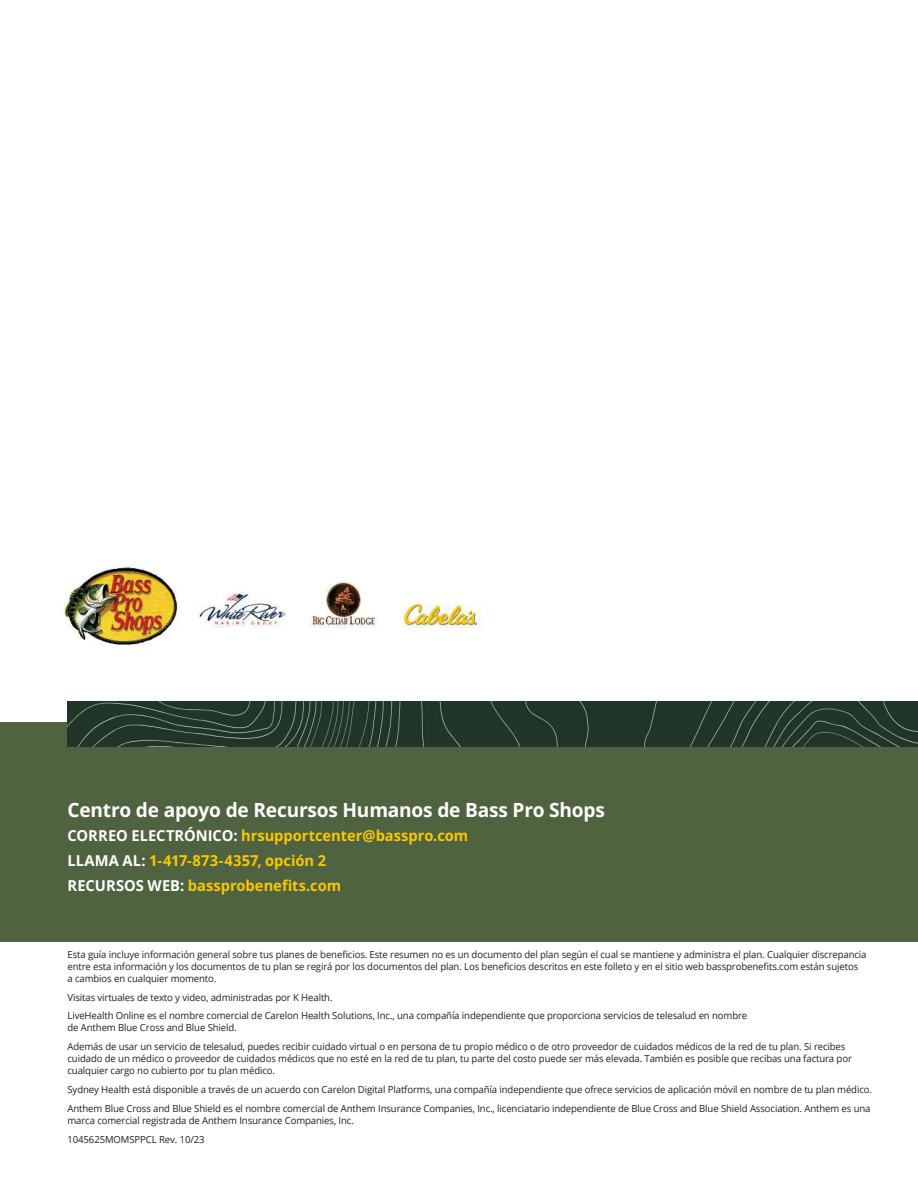
<style>
.page{position:relative;width:918px;height:1188px;background:#fff}
.page>*{position:absolute;margin:0;border:0;box-sizing:border-box;transform-origin:0 0}
.t1{font:700 19.5px "Open Sans";letter-spacing:-.01em;color:#fff}
.t2{font:700 15px/24.8px "Open Sans";color:#f9c704}
.t3{font:9.75px/12px "Open Sans";letter-spacing:-.01em;color:#221f1f}
.s1{color:#fff}
</style>
<div class="page">
<div style="left:0;top:722px;width:918px;height:220px;background:#506340"></div>
<img style="left:63px;top:567px;width:419px;height:84px">
<img style="left:68px;top:701px;width:850px;height:46px">
<h1 class="t1" style="left:68px;top:796px;width:539px">Centro de apoyo de Recursos Humanos de Bass Pro Shops</h1>
<h2 class="t2" style="left:68px;top:823px;width:402px"><span class="s1">CORREO ELECTRÓNICO:</span> hrsupportcenter@basspro.com<br><span class="s1">LLAMA AL:</span> 1-417-873-4357, opción 2<br><span class="s1">RECURSOS WEB:</span> bassprobene昀椀ts.com</h2>
<p class="t3" style="left:68px;top:948px;width:801px">Esta guía incluye información general sobre tus planes de bene昀椀cios. Este resumen no es un documento del plan según el cual se mantiene y administra el plan. Cualquier discrepancia entre esta información y los documentos de tu plan se regirá por los documentos del plan. Los bene昀椀cios descritos en este folleto y en el sitio web bassprobene昀椀ts.com están sujetos<br>a cambios en cualquier momento.</p>
<p class="t3" style="left:68px;top:987px;width:681px;line-height:18.8px">Visitas virtuales de texto y video, administradas por K Health.<br>LiveHealth Online es el nombre comercial de Carelon Health Solutions, Inc., una compañía independiente que proporciona servicios de telesalud en nombre</p>
<p class="t3" style="left:68px;top:1018px;width:779px;line-height:18.8px">de Anthem Blue Cross and Blue Shield.<br>Además de usar un servicio de telesalud, puedes recibir cuidado virtual o en persona de tu propio médico o de otro proveedor de cuidados médicos de la red de tu plan. Si recibes</p>
<p class="t3" style="left:68px;top:1052px;width:786px">cuidado de un médico o proveedor de cuidados médicos que no esté en la red de tu plan, tu parte del costo puede ser más elevada. También es posible que recibas una factura por cualquier cargo no cubierto por tu plan médico.</p>
<p class="t3" style="left:68px;top:1080px;width:806px;line-height:18.8px">Sydney Health está disponible a través de un acuerdo con Carelon Digital Platforms, una compañía independiente que ofrece servicios de aplicación móvil en nombre de tu plan médico.<br>Anthem Blue Cross and Blue Shield es el nombre comercial de Anthem Insurance Companies, Inc., licenciatario independiente de Blue Cross and Blue Shield Association. Anthem es una</p>
<p class="t3" style="left:68px;top:1114px;width:288px">marca comercial registrada de Anthem Insurance Companies, Inc.</p>
<p class="t3" style="left:68px;top:1133px;width:139px">1045625MOMSPPCL Rev. 10/23</p>
</div>
